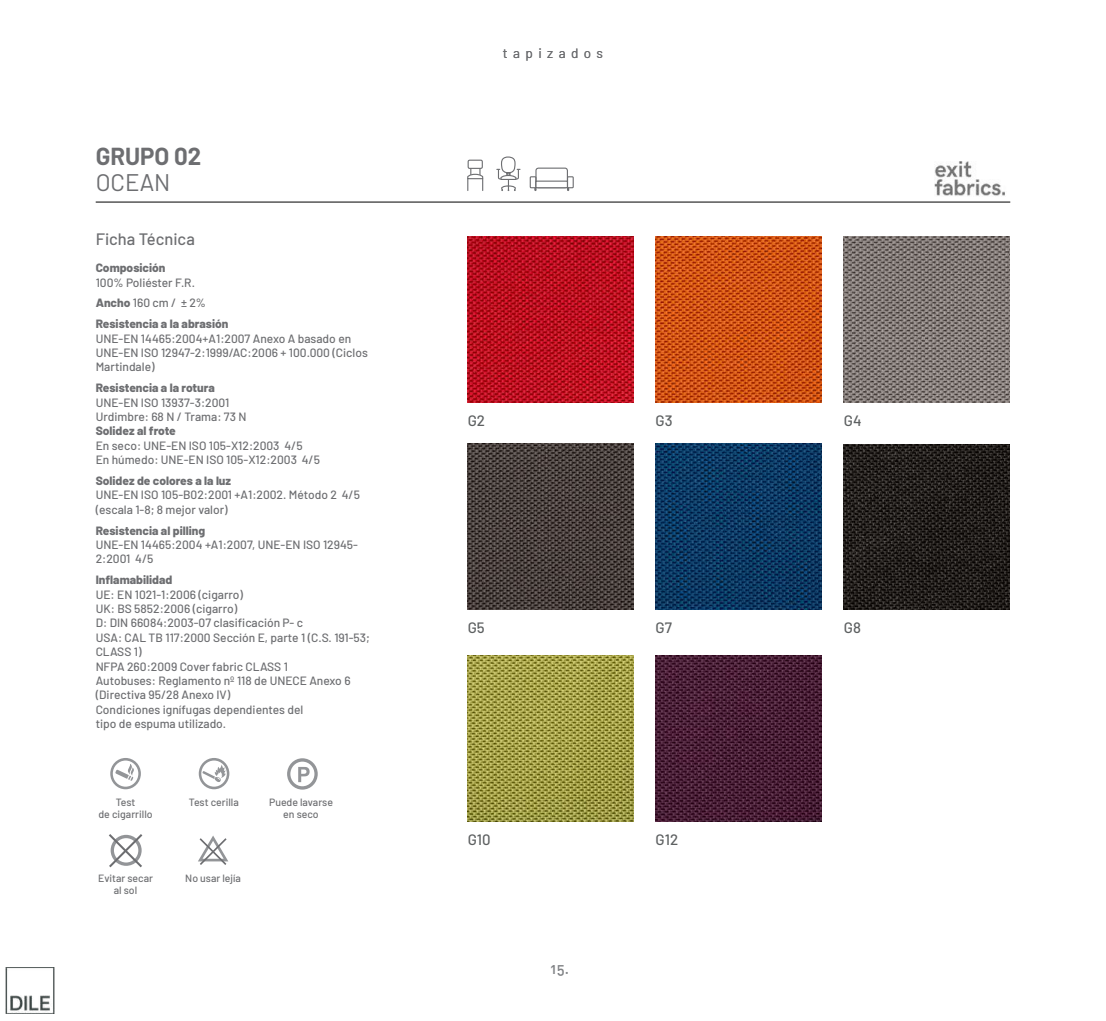
<style>
.page{position:relative;width:1106px;height:1021px;background:#fff}
.page>*{position:absolute;margin:0;border:0;box-sizing:border-box;transform-origin:0 0}
.t1{font:700 24px "Barlow";color:#6d6e71}
.t2{font:24px "Barlow";color:#6d6e71}
.t3{font:500 16.5px "Barlow";color:#6d6e71}
.t4{font:500 15px "Barlow";color:#5d6061}
.t5{font:15px "DIN Medium Alternate";color:#808285}
.t6{font:13.5px "Barlow";letter-spacing:.4em;color:#6d6e71}
.t7{font:500 12px/14.4px "Barlow";color:#6d6e71}
.t8{font:800 12px/20.9px "Barlow";color:#6d6e71}
.t9{font:500 10.5px/12px "Barlow";color:#6d6e71;text-align:center}
.s1{font-weight:500}
</style>
<div class="page">
<img style="left:656px;top:655px;width:165px;height:166px">
<img style="left:467px;top:655px;width:166px;height:166px">
<img style="left:844px;top:236px;width:165px;height:166px">
<img style="left:467px;top:236px;width:166px;height:166px">
<img style="left:655px;top:236px;width:166px;height:166px">
<img style="left:467px;top:444px;width:166px;height:165px">
<img style="left:656px;top:444px;width:165px;height:165px">
<img style="left:844px;top:444px;width:165px;height:166px">
<hr style="left:96px;top:202px;width:914px;height:1px;background:#000">
<svg style="left:497px;top:156px;width:23px;height:35px"></svg>
<div style="left:535px;top:167px;width:33px;height:21px;border:1px solid #6d6e71;border-radius:3px"></div>
<div style="left:567px;top:176px;width:7px;height:12px;border:1px solid #6d6e71"></div>
<div style="left:529px;top:176px;width:7px;height:12px;border:1px solid #6d6e71"></div>
<div style="left:535px;top:180px;width:33px;height:8px;background:#fff;border:1px solid #6d6e71"></div>
<svg style="left:467px;top:169px;width:17px;height:21px"></svg>
<div style="left:467px;top:160px;width:16px;height:9px;border:1px solid #6d6e71"></div>
<img style="left:934px;top:161px;width:71px;height:35px">
<svg style="left:110px;top:758px;width:31px;height:31px"></svg>
<svg style="left:198px;top:835px;width:30px;height:30px"></svg>
<svg style="left:287px;top:758px;width:31px;height:31px"></svg>
<svg style="left:199px;top:758px;width:30px;height:31px"></svg>
<svg style="left:109px;top:834px;width:33px;height:33px"></svg>
<img style="left:6px;top:967px;width:48px;height:46px">
<h1 class="t1" style="left:96px;top:139px;width:107px">GRUPO 02</h1>
<h1 class="t2" style="left:96px;top:165px;width:76px">OCEAN</h1>
<h2 class="t3" style="left:96px;top:227px;width:101px">Ficha Técnica</h2>
<p class="t8" style="left:96px;top:256px;width:71px">Composición</p>
<p class="t8" style="left:96px;top:271px;width:134px"><span class="s1">100% Poliéster F.R.<br></span>Ancho <span class="s1">160 cm / ± 2%<br></span>Resistencia a la abrasión</p>
<p class="t7" style="left:96px;top:330px;width:274px">UNE-EN 14465:2004+A1:2007 Anexo A basado en<br>UNE-EN ISO 12947-2:1999/AC:2006 + 100.000 (Ciclos<br>Martindale)</p>
<p class="t8" style="left:96px;top:376px;width:121px">Resistencia a la rotura</p>
<p class="t7" style="left:96px;top:394px;width:152px">UNE-EN ISO 13937-3:2001<br>Urdimbre: 68 N / Trama: 73 N</p>
<p class="t8" style="left:96px;top:420px;width:82px">Solidez al frote</p>
<p class="t7" style="left:96px;top:437px;width:226px">En seco: UNE-EN ISO 105-X12:2003 4/5<br>En húmedo: UNE-EN ISO 105-X12:2003 4/5</p>
<p class="t8" style="left:96px;top:469px;width:137px">Solidez de colores a la luz</p>
<p class="t7" style="left:96px;top:487px;width:266px">UNE-EN ISO 105-B02:2001 +A1:2002. Método 2 4/5 (escala 1-8; 8 mejor valor)</p>
<p class="t8" style="left:96px;top:519px;width:111px">Resistencia al pilling</p>
<p class="t7" style="left:96px;top:536px;width:264px">UNE-EN 14465:2004 +A1:2007, UNE-EN ISO 12945-<br>2:2001 4/5</p>
<p class="t8" style="left:96px;top:568px;width:78px">Inflamabilidad</p>
<p class="t7" style="left:96px;top:586px;width:276px">UE: EN 1021-1:2006 (cigarro)<br>UK: BS 5852:2006 (cigarro)<br>D: DIN 66084:2003-07 clasificación P- c<br>USA: CAL TB 117:2000 Sección E, parte 1 (C.S. 191-53; CLASS 1)<br>NFPA 260:2009 Cover fabric CLASS 1<br>Autobuses: Reglamento nº 118 de UNECE Anexo 6 (Directiva 95/28 Anexo IV)<br>Condiciones ignífugas dependientes del<br>tipo de espuma utilizado.</p>
<p class="t9" style="left:98px;top:795px;width:56px">Test<br>de cigarrillo</p>
<p class="t9" style="left:189px;top:795px;width:51px">Test cerilla</p>
<p class="t9" style="left:98px;top:871px;width:56px">Evitar secar</p>
<p class="t9" style="left:185px;top:871px;width:57px">No usar lejía</p>
<p class="t9" style="left:114px;top:883px;width:25px">al sol</p>
<p class="t9" style="left:269px;top:795px;width:65px">Puede lavarse en seco</p>
<p class="t6" style="left:503px;top:43px;width:102px">tapizados</p>
<p class="t4" style="left:467px;top:409px;width:19px">G2</p>
<p class="t4" style="left:655px;top:409px;width:19px">G3</p>
<p class="t4" style="left:844px;top:409px;width:19px">G4</p>
<p class="t4" style="left:467px;top:616px;width:19px">G5</p>
<p class="t4" style="left:655px;top:616px;width:18px">G7</p>
<p class="t4" style="left:844px;top:616px;width:19px">G8</p>
<p class="t4" style="left:467px;top:828px;width:24px">G10</p>
<p class="t4" style="left:655px;top:828px;width:24px">G12</p>
<p class="t5" style="left:550px;top:958px;width:20px">15.</p>
</div>
